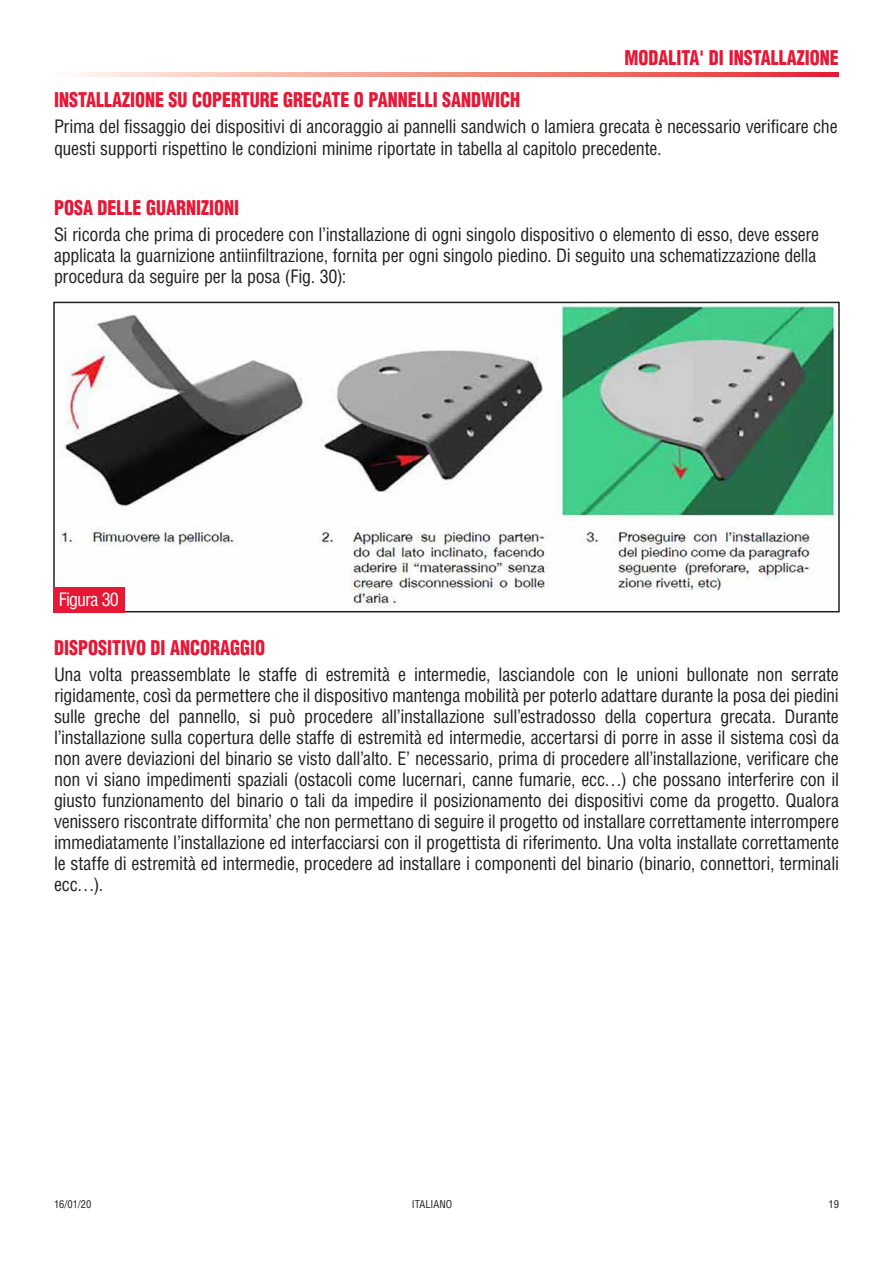
<style>
.page{position:relative;width:893px;height:1263px;background:#fff}
.page>*{position:absolute;margin:0;border:0;box-sizing:border-box;transform-origin:0 0}
.subhead{font:900 condensed 19.8px "Helvetica LT Std";color:#e51836;scale:.91 1}
.page_headings{font:900 condensed 19.8px "Helvetica LT Std";color:#e51836;scale:.91 1}
.Body_copy{font:condensed 18px/21px "Helvetica LT Std";letter-spacing:-.015em;color:#231f20}
.Body_copy-2{font:condensed 18px "Helvetica LT Std";letter-spacing:-.045em;color:#fff}
.t1{font:condensed 10.5px "Helvetica LT Std";color:#231f20}
</style>
<div class="page">
<svg style="left:76px;top:72px;width:763px;height:5px;background:#f08f87"></svg>
<img style="left:60px;top:305px;width:777px;height:303px">
<div style="left:53px;top:302px;width:787px;height:310px;border:2px solid #231f20"></div>
<div style="left:53px;top:587px;width:72px;height:25px;background:#e51836"></div>
<p class="page_headings" style="left:624px;top:46px;width:237px">MODALITA' DI INSTALLAZIONE</p>
<p class="subhead" style="left:54px;top:87px;width:514px">INSTALLAZIONE SU COPERTURE GRECATE O PANNELLI SANDWICH</p>
<p class="Body_copy" style="left:54px;top:116px;width:785px">Prima del fissaggio dei dispositivi di ancoraggio ai pannelli sandwich o lamiera grecata è necessario verificare che questi supporti rispettino le condizioni minime riportate in tabella al capitolo precedente.</p>
<p class="subhead" style="left:54px;top:195px;width:205px">POSA DELLE GUARNIZIONI</p>
<p class="Body_copy" style="left:54px;top:224px;width:767px">Si ricorda che prima di procedere con l’installazione di ogni singolo dispositivo o elemento di esso, deve essere applicata la guarnizione antiinfiltrazione, fornita per ogni singolo piedino. Di seguito una schematizzazione della procedura da seguire per la posa (Fig. 30):</p>
<p class="Body_copy-2" style="left:59px;top:588px;width:61px">Figura 30</p>
<p class="subhead" style="left:54px;top:635px;width:234px">DISPOSITIVO DI ANCORAGGIO</p>
<p class="Body_copy" style="left:54px;top:664px;width:786px;text-align:justify">Una volta preassemblate le staffe di estremità e intermedie, lasciandole con le unioni bullonate non serrate rigidamente, così da permettere che il dispositivo mantenga mobilità per poterlo adattare durante la posa dei piedini sulle greche del pannello, si può procedere all’installazione sull’estradosso della copertura grecata. Durante l’installazione sulla copertura delle staffe di estremità ed intermedie, accertarsi di porre in asse il sistema così da non avere deviazioni del binario se visto dall’alto. E’ necessario, prima di procedere all’installazione, verificare che non vi siano impedimenti spaziali (ostacoli come lucernari, canne fumarie, ecc…) che possano interferire con il giusto funzionamento del binario o tali da impedire il posizionamento dei dispositivi come da progetto. Qualora venissero riscontrate difformita’ che non permettano di seguire il progetto od installare correttamente interrompere immediatamente l’installazione ed interfacciarsi con il progettista di riferimento. Una volta installate correttamente le staffe di estremità ed intermedie, procedere ad installare i componenti del binario (binario, connettori, terminali ecc…).</p>
<p class="t1" style="left:54px;top:1197px;width:39px">16/01/20</p>
<p class="t1" style="left:412px;top:1197px;width:42px">ITALIANO</p>
<p class="t1" style="left:828px;top:1197px;width:12px">19</p>
</div>
